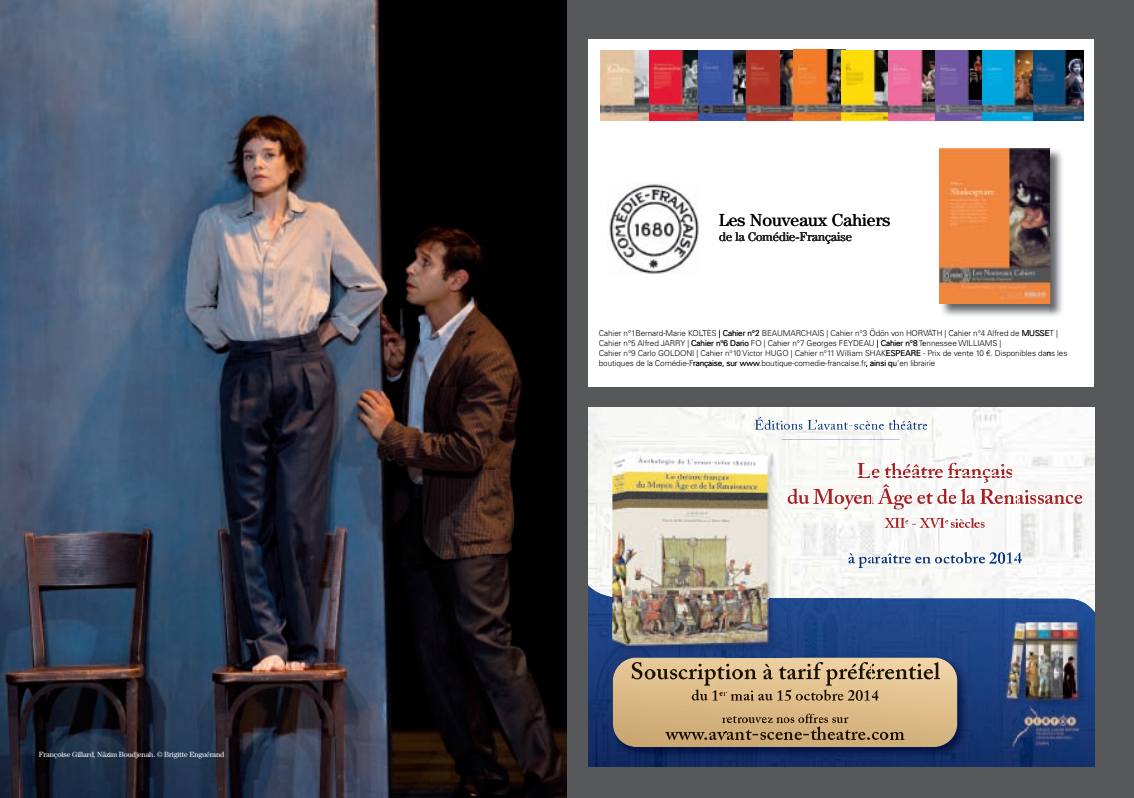
<style>
.page{position:relative;width:1134px;height:798px;background:#fff}
.page>*{position:absolute;margin:0;border:0;box-sizing:border-box;transform-origin:0 0}
.t1{font:17.5px "Century Std";color:#000}
.t2{font:300 12.5px "Century Std";color:#262626}
.t3{font:300 8.12px/9.8px "Univers LT Std";letter-spacing:-.01em;color:#000}
.t4{font:7.5px "Century Std";letter-spacing:-.015em;color:#fff}
</style>
<div class="page">
<img style="left:0;top:0;width:567px;height:797px">
<div style="left:567px;top:0;width:567px;height:797px;background:#57585a"></div>
<div style="left:588px;top:39px;width:506px;height:347px;background:#fff"></div>
<img style="left:1033px;top:50px;width:50px;height:71px">
<img style="left:609px;top:184px;width:90px;height:90px">
<img style="left:940px;top:148px;width:123px;height:169px">
<img style="left:600px;top:50px;width:49px;height:71px">
<img style="left:649px;top:50px;width:49px;height:71px">
<img style="left:698px;top:50px;width:49px;height:71px">
<img style="left:747px;top:50px;width:47px;height:71px">
<img style="left:794px;top:49px;width:51px;height:72px">
<img style="left:841px;top:50px;width:48px;height:71px">
<img style="left:889px;top:50px;width:47px;height:71px">
<img style="left:936px;top:50px;width:46px;height:71px">
<svg style="left:982px;top:50px;width:51px;height:71px;background:#2d86a1"></svg>
<div style="left:588px;top:407px;width:506px;height:358px;background:#f7f7f4"></div>
<img style="left:607px;top:437px;width:119px;height:39px">
<img style="left:726px;top:419px;width:146px;height:202px">
<svg style="left:755px;top:416px;width:117px;height:14px"></svg>
<img style="left:872px;top:407px;width:222px;height:68px">
<img style="left:607px;top:596px;width:119px;height:25px">
<img style="left:612px;top:476px;width:114px;height:122px">
<img style="left:588px;top:479px;width:24px;height:117px">
<img style="left:588px;top:584px;width:19px;height:37px">
<img style="left:844px;top:495px;width:10px;height:14px">
<svg style="left:834px;top:494px;width:10px;height:9px"></svg>
<img style="left:813px;top:488px;width:21px;height:8px">
<img style="left:813px;top:496px;width:21px;height:7px">
<svg style="left:798px;top:495px;width:11px;height:8px"></svg>
<img style="left:787px;top:488px;width:4px;height:6px">
<svg style="left:787px;top:494px;width:4px;height:9px"></svg>
<img style="left:791px;top:488px;width:7px;height:15px">
<svg style="left:884px;top:517px;width:90px;height:4px"></svg>
<img style="left:980px;top:489px;width:15px;height:14px">
<svg style="left:966px;top:495px;width:9px;height:8px"></svg>
<img style="left:961px;top:488px;width:4px;height:15px">
<svg style="left:949px;top:494px;width:7px;height:9px"></svg>
<img style="left:937px;top:488px;width:11px;height:15px">
<img style="left:893px;top:495px;width:11px;height:14px">
<svg style="left:904px;top:493px;width:29px;height:10px"></svg>
<img style="left:879px;top:486px;width:14px;height:17px">
<svg style="left:854px;top:494px;width:20px;height:9px"></svg>
<svg style="left:857px;top:464px;width:155px;height:18px"></svg>
<img style="left:872px;top:521px;width:146px;height:100px">
<img style="left:999px;top:602px;width:19px;height:19px">
<svg style="left:848px;top:551px;width:170px;height:17px"></svg>
<svg style="left:995px;top:490px;width:23px;height:13px"></svg>
<img style="left:1018px;top:490px;width:76px;height:131px">
<img style="left:588px;top:621px;width:430px;height:144px">
<img style="left:607px;top:651px;width:265px;height:110px">
<img style="left:704px;top:669px;width:12px;height:16px">
<svg style="left:632px;top:661px;width:71px;height:18px"></svg>
<img style="left:632px;top:664px;width:10px;height:15px">
<img style="left:726px;top:621px;width:65px;height:36px">
<img style="left:867px;top:663px;width:5px;height:16px">
<img style="left:858px;top:661px;width:10px;height:17px">
<svg style="left:866px;top:663px;width:2px;height:15px"></svg>
<img style="left:848px;top:663px;width:9px;height:16px">
<svg style="left:839px;top:668px;width:8px;height:10px"></svg>
<img style="left:826px;top:669px;width:11px;height:16px">
<img style="left:813px;top:661px;width:10px;height:17px">
<img style="left:806px;top:663px;width:6px;height:15px">
<svg style="left:779px;top:666px;width:27px;height:13px"></svg>
<img style="left:763px;top:664px;width:10px;height:15px">
<svg style="left:717px;top:663px;width:39px;height:16px"></svg>
<img style="left:726px;top:664px;width:5px;height:14px">
<img style="left:872px;top:662px;width:100px;height:99px">
<img style="left:1012px;top:621px;width:66px;height:88px">
<svg style="left:665px;top:713px;width:223px;height:26px;background:#b6986a"></svg>
<svg style="left:692px;top:689px;width:186px;height:11px;background:#b3976d"></svg>
<img style="left:934px;top:661px;width:6px;height:17px">
<svg style="left:924px;top:669px;width:9px;height:10px"></svg>
<img style="left:917px;top:663px;width:6px;height:15px">
<svg style="left:876px;top:666px;width:40px;height:13px"></svg>
<img style="left:1012px;top:709px;width:6px;height:38px">
<img style="left:999px;top:621px;width:13px;height:109px">
<img style="left:1018px;top:705px;width:60px;height:25px">
<img style="left:1018px;top:730px;width:76px;height:35px">
<img style="left:1078px;top:621px;width:16px;height:109px">
<p class="t4" style="left:39px;top:751px;width:187px">Françoise Gillard, Nâzim Boudjenah. © Brigitte Enguérand</p>
<h1 class="t1" style="left:719px;top:214px;width:173px">Les Nouveaux Cahiers</h1>
<h2 class="t2" style="left:719px;top:232px;width:134px">de la Comédie-Française</h2>
<p class="t3" style="left:599px;top:329px;width:460px">Cahier n°1Bernard-Marie KOLTÈS | Cahier n°2 BEAUMARCHAIS | Cahier n°3 Ödön von HORVÁT | Cahier n°4 lfred de MUSSE |<br>Cahier n°5 lfred JARRY | Cahier n°6 Dario OF | Cahier n°7 Georges FEYDEAU | Cahier n°8 Tennessee WILLIAMS |</p>
<p class="t3" style="left:937px;top:329px;width:7px">H</p>
<p class="t3" style="left:987px;top:329px;width:7px">A</p>
<p class="t3" style="left:1049px;top:329px;width:6px">T</p>
<p class="t3" style="left:599px;top:339px;width:470px;text-indent:39px">A<br>Cahier n°9 Carlo GOLDONI | Cahier n°10 Victor UGO | Cahier n°1 William SHAKESPEARE xi rP- ed etnev 01 D. € selbinopsi ad sn el s boutiques de la Comédie-Française, sur www.boutique-comedie-francaise.fr, ainsi qu’en librairie</p>
<p class="t3" style="left:765px;top:349px;width:7px">H</p>
<p class="t3" style="left:830px;top:349px;width:6px">1</p>
</div>
